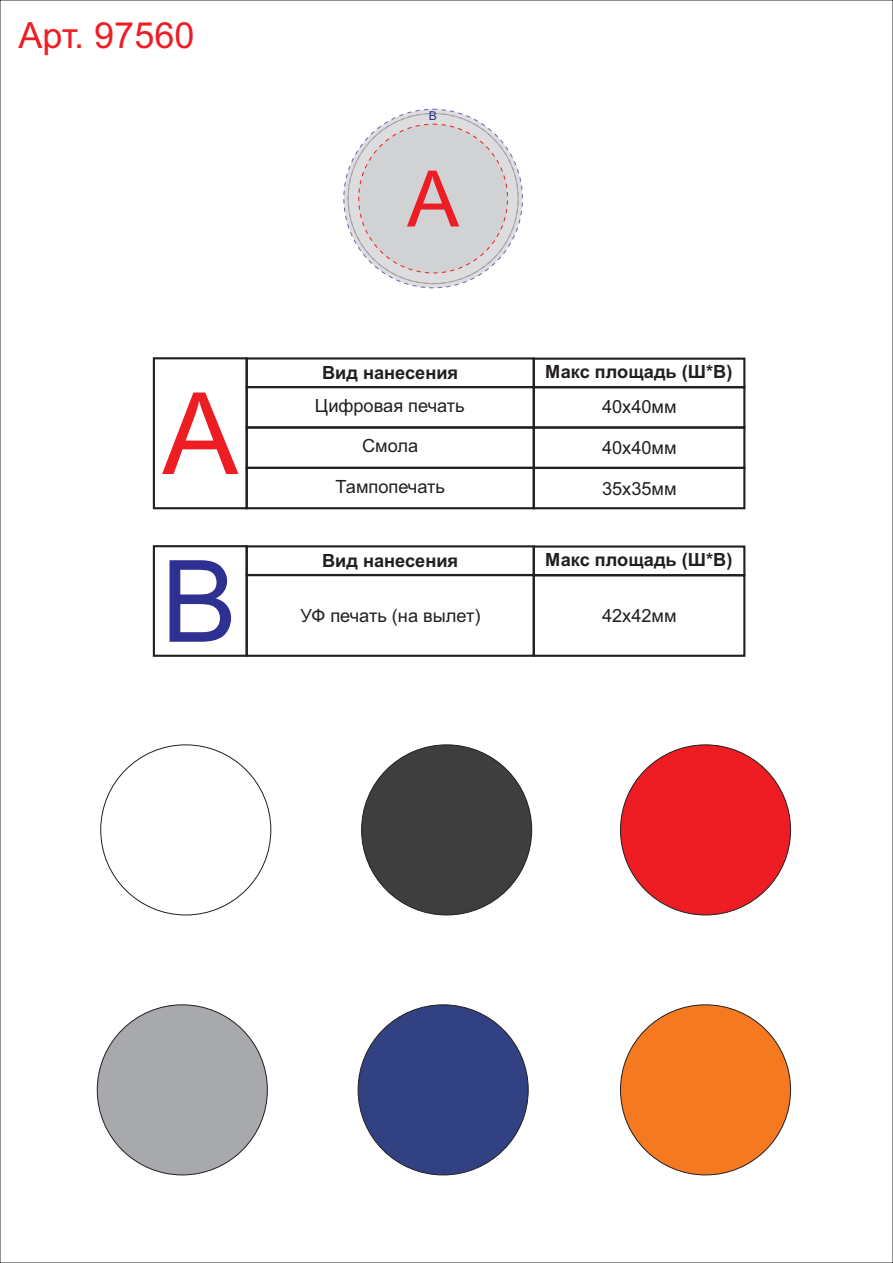
<style>
.page{position:relative;width:893px;height:1263px;background:#fff}
.page>*{position:absolute;margin:0;border:0;box-sizing:border-box;transform-origin:0 0}
.t1{font:113.85px "Arial";color:#ee1d23}
.t2{font:113.85px "Arial";color:#2e3092}
.t3{font:78px "Arial";color:#ee1d23}
.t4{font:36px "Arial";color:#ee1d23}
.t5{font:18.15px "Arial";color:#231f20}
.t6{font:700 18.15px "Arial";color:#231f20}
.t7{font:12.15px "Arial";color:#2e3092}
</style>
<div class="page">
<svg style="left:343px;top:109px;width:180px;height:179px;background:#d5d4d8"></svg>
<div style="left:358px;top:124px;width:150px;height:149px;background:#d1d2d4;border:1px dashed #ee1d23;border-radius:50%"></div>
<div style="left:97px;top:1004px;width:171px;height:171px;background:#a8a9ad;border:1px solid #231f20;border-radius:50%"></div>
<div style="left:361px;top:744px;width:171px;height:171px;background:#3e3e3f;border:1px solid #231f20;border-radius:50%"></div>
<div style="left:620px;top:744px;width:171px;height:171px;background:#ee1d23;border:1px solid #231f20;border-radius:50%"></div>
<div style="left:620px;top:1004px;width:171px;height:171px;background:#f47921;border:1px solid #231f20;border-radius:50%"></div>
<div style="left:358px;top:1004px;width:171px;height:171px;background:#324182;border:1px solid #231f20;border-radius:50%"></div>
<div style="left:246px;top:357px;width:289px;height:31px;border:2px solid #231f20"></div>
<div style="left:533px;top:358px;width:212px;height:30px;border:2px solid #231f20"></div>
<div style="left:153px;top:357px;width:95px;height:152px;border:2px solid #231f20"></div>
<div style="left:246px;top:386px;width:289px;height:42px;border:2px solid #231f20"></div>
<div style="left:533px;top:386px;width:212px;height:42px;border:2px solid #231f20"></div>
<div style="left:246px;top:426px;width:289px;height:43px;border:2px solid #231f20"></div>
<div style="left:533px;top:426px;width:212px;height:43px;border:2px solid #231f20"></div>
<div style="left:246px;top:467px;width:289px;height:42px;border:2px solid #231f20"></div>
<div style="left:533px;top:467px;width:212px;height:42px;border:2px solid #231f20"></div>
<div style="left:246px;top:545px;width:289px;height:31px;border:2px solid #231f20"></div>
<div style="left:533px;top:545px;width:212px;height:31px;border:2px solid #231f20"></div>
<div style="left:153px;top:545px;width:95px;height:112px;border:2px solid #231f20"></div>
<div style="left:246px;top:574px;width:289px;height:83px;border:2px solid #231f20"></div>
<div style="left:533px;top:574px;width:212px;height:83px;border:2px solid #231f20"></div>
<h3 class="t4" style="left:19px;top:22px;width:177px">Арт. 97560</h3>
<h1 class="t1" style="left:162px;top:391px;width:77px">А</h1>
<p class="t7" style="left:429px;top:111px;width:10px">B</p>
<h2 class="t3" style="left:407px;top:170px;width:54px">А</h2>
<p class="t6" style="left:322px;top:365px;width:138px">Вид нанесения</p>
<p class="t6" style="left:545px;top:364px;width:189px">Макс площадь (Ш*В)</p>
<p class="t5" style="left:315px;top:399px;width:151px">Цифровая печать</p>
<p class="t5" style="left:362px;top:439px;width:58px">Смола</p>
<p class="t5" style="left:602px;top:400px;width:76px">40х40мм</p>
<p class="t5" style="left:602px;top:441px;width:76px">40х40мм</p>
<p class="t5" style="left:336px;top:479px;width:111px">Тампопечать</p>
<p class="t5" style="left:602px;top:481px;width:76px">35х35мм</p>
<h1 class="t2" style="left:161px;top:559px;width:77px">B</h1>
<p class="t6" style="left:322px;top:553px;width:138px">Вид нанесения</p>
<p class="t6" style="left:545px;top:552px;width:189px">Макс площадь (Ш*В)</p>
<p class="t5" style="left:301px;top:609px;width:181px">УФ печать (на вылет)</p>
<p class="t5" style="left:602px;top:609px;width:76px">42х42мм</p>
</div>
